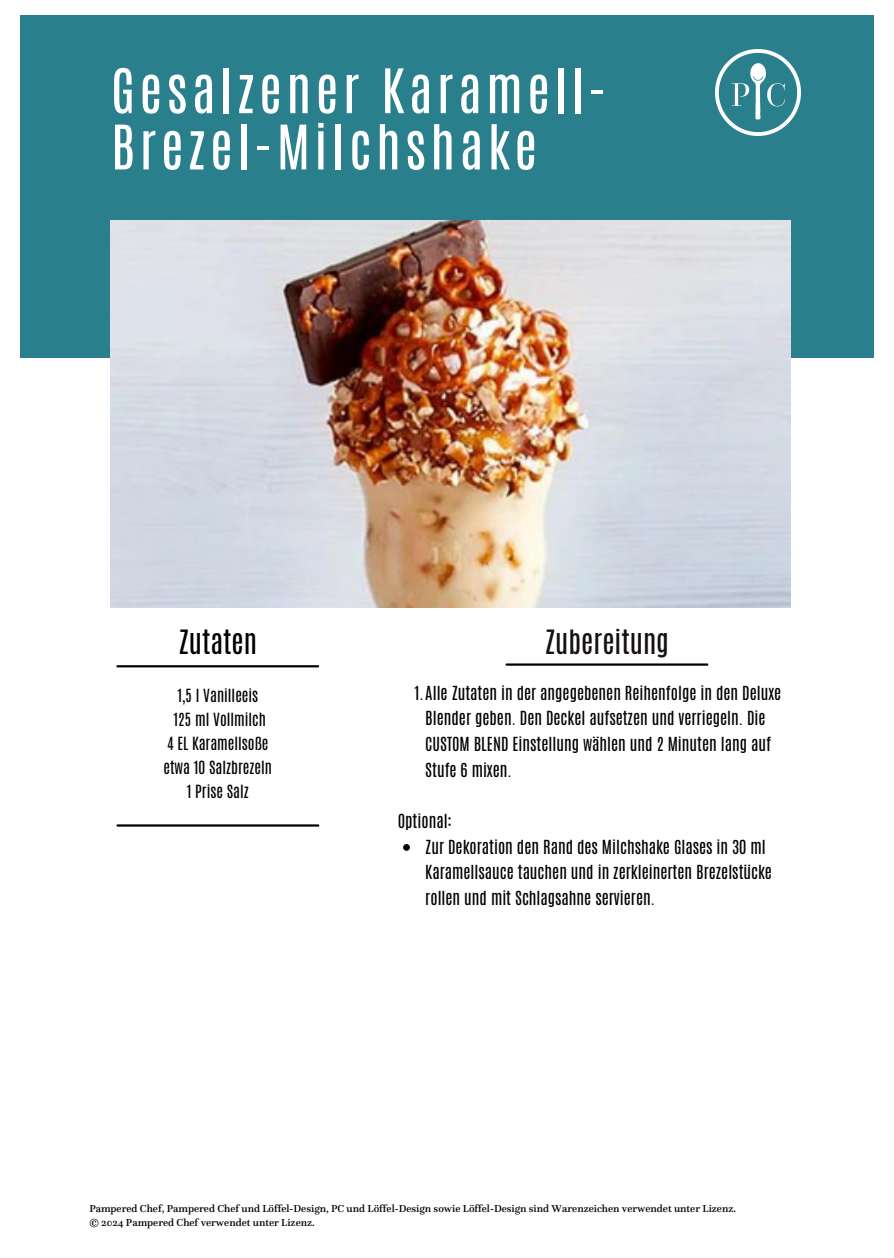
<style>
.page{position:relative;width:894px;height:1258px;background:#fff}
.page>*{position:absolute;margin:0;border:0;box-sizing:border-box;transform-origin:0 0}
.t1{font:52.2px/56.4px "Antonio";letter-spacing:.085em;color:#fff}
.t2{font:27.9px "Antonio";color:#161111}
.t3{font:27.9px "Antonio";color:#000}
.t4{font:16.2px/25.5px "Antonio";color:#000}
.t5{font:15.3px/24px "Antonio";color:#000}
.t6{font:500 10.5px "Questa";color:#000}
</style>
<div class="page">
<div style="left:21px;top:16px;width:852px;height:342px;background:#2a7f8c"></div>
<hr style="left:117px;top:665px;width:201px;height:2px;background:#000">
<hr style="left:506px;top:663px;width:201px;height:3px;background:#000">
<hr style="left:117px;top:824px;width:201px;height:2px;background:#000">
<img style="left:715px;top:50px;width:85px;height:85px">
<img style="left:111px;top:221px;width:679px;height:387px">
<svg style="left:403px;top:844px;width:7px;height:7px"></svg>
<h1 class="t1" style="left:111px;top:63px;width:497px">Gesalzener Karamell-<br>Brezel-Milchshake</h1>
<p class="t3" style="left:178px;top:622px;width:80px">Zutaten</p>
<p class="t5" style="left:173px;top:684px;width:94px">1,5 l Vanilleeis<br>125 ml Vollmilch</p>
<h3 class="t5" style="left:163px;top:732px;width:110px">4 EL Karamellsoße etwa 10 Salzbrezeln</h3>
<p class="t5" style="left:187px;top:780px;width:63px">1 Prise Salz</p>
<h2 class="t2" style="left:544px;top:622px;width:126px">Zubereitung</h2>
<h2 class="t4" style="left:425px;top:680px;width:357px;text-indent:-11px">1.Alle Zutaten in der angegebenen Reihenfolge in den Deluxe Blender geben. Den Deckel aufsetzen und verriegeln. Die CUSTOM BLEND Einstellung wählen und 2 Minuten lang auf Stufe 6 mixen.</h2>
<p class="t4" style="left:397px;top:808px;width:56px">Optional:</p>
<h3 class="t4" style="left:425px;top:834px;width:348px">Zur Dekoration den Rand des Milchshake Glases in 30 ml<br>Karamellsauce tauchen und in zerkleinerten Brezelstücke rollen und mit Schlagsahne servieren.</h3>
<p class="t6" style="left:89px;top:1201px;width:648px">Pampered Chef, Pampered Chef und Löffel-Design, PC und Löffel-Design sowie Löffel-Design sind Warenzeichen verwendet unter Lizenz.</p>
<p class="t6" style="left:89px;top:1215px;width:227px">© 2024 Pampered Chef verwendet unter Lizenz.</p>
</div>
